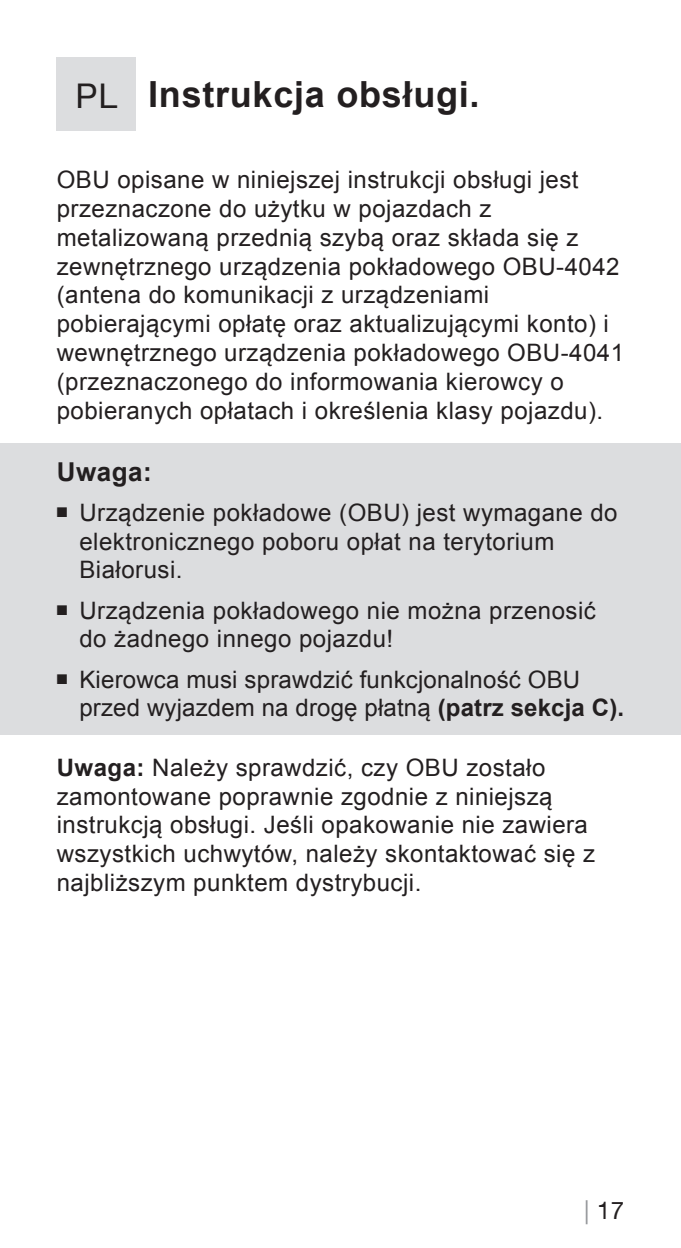
<style>
.page{position:relative;width:681px;height:1248px;background:#fff}
.page>*{position:absolute;margin:0;border:0;box-sizing:border-box;transform-origin:0 0}
.t1{font:700 36px "Arial";letter-spacing:.02em;color:#231f20}
.t2{font:700 26px "Arial";letter-spacing:.02em;color:#231f20}
.t3{font:24px/28.8px "Arial";letter-spacing:.02em;color:#231f20}
.t4{font:24px "Helvetica Neue";color:#231f20}
.s1{font-family:"Helvetica Neue";font-weight:400;font-size:34px}
.s2{font-weight:700}
.s3{font-family:"Helvetica Neue CE";color:#939598}
</style>
<div class="page">
<div style="left:57px;top:57px;width:79px;height:73px;background:#dcdddf"></div>
<div style="left:0;top:443px;width:680px;height:291px;background:#dcdddf"></div>
<h1 class="t1" style="left:76px;top:70px;width:405px"><span class="s1">PL</span> Instrukcja obsługi.</h1>
<p class="t3" style="left:57px;top:165px;width:568px">OBU opisane w niniejszej instrukcji obsługi jest przeznaczone do użytku w pojazdach z metalizowaną przednią szybą oraz składa się z zewnętrznego urządzenia pokładowego OBU-4042 (antena do komunikacji z urządzeniami pobierającymi opłatę oraz aktualizującymi konto) i wewnętrznego urządzenia pokładowego OBU-4041 (przeznaczonego do informowania kierowcy o pobieranych opłatach i określenia klasy pojazdu).</p>
<p class="t2" style="left:57px;top:454px;width:97px">Uwaga:</p>
<p class="t3" style="left:79px;top:498px;width:539px;text-indent:-23px">■ Urządzenie pokładowe (OBU) jest wymagane do elektronicznego poboru opłat na terytorium<br>Białorusi.</p>
<p class="t3" style="left:79px;top:596px;width:517px;text-indent:-23px">■ Urządzenia pokładowego nie można przenosić do żadnego innego pojazdu!</p>
<p class="t3" style="left:79px;top:665px;width:546px;text-indent:-23px">■ Kierowca musi sprawdzić funkcjonalność OBU przed wyjazdem na drogę płatną <span class="s2">(patrz sekcja C).</span></p>
<p class="t3" style="left:57px;top:753px;width:539px"><span class="s2">Uwaga:</span> Należy sprawdzić, czy OBU zostało zamontowane poprawnie zgodnie z niniejszą instrukcją obsługi. Jeśli opakowanie nie zawiera wszystkich uchwytów, należy skontaktować się z najbliższym punktem dystrybucji.</p>
<p class="t4" style="left:583px;top:1196px;width:42px"><span class="s3">|</span> 17</p>
</div>
